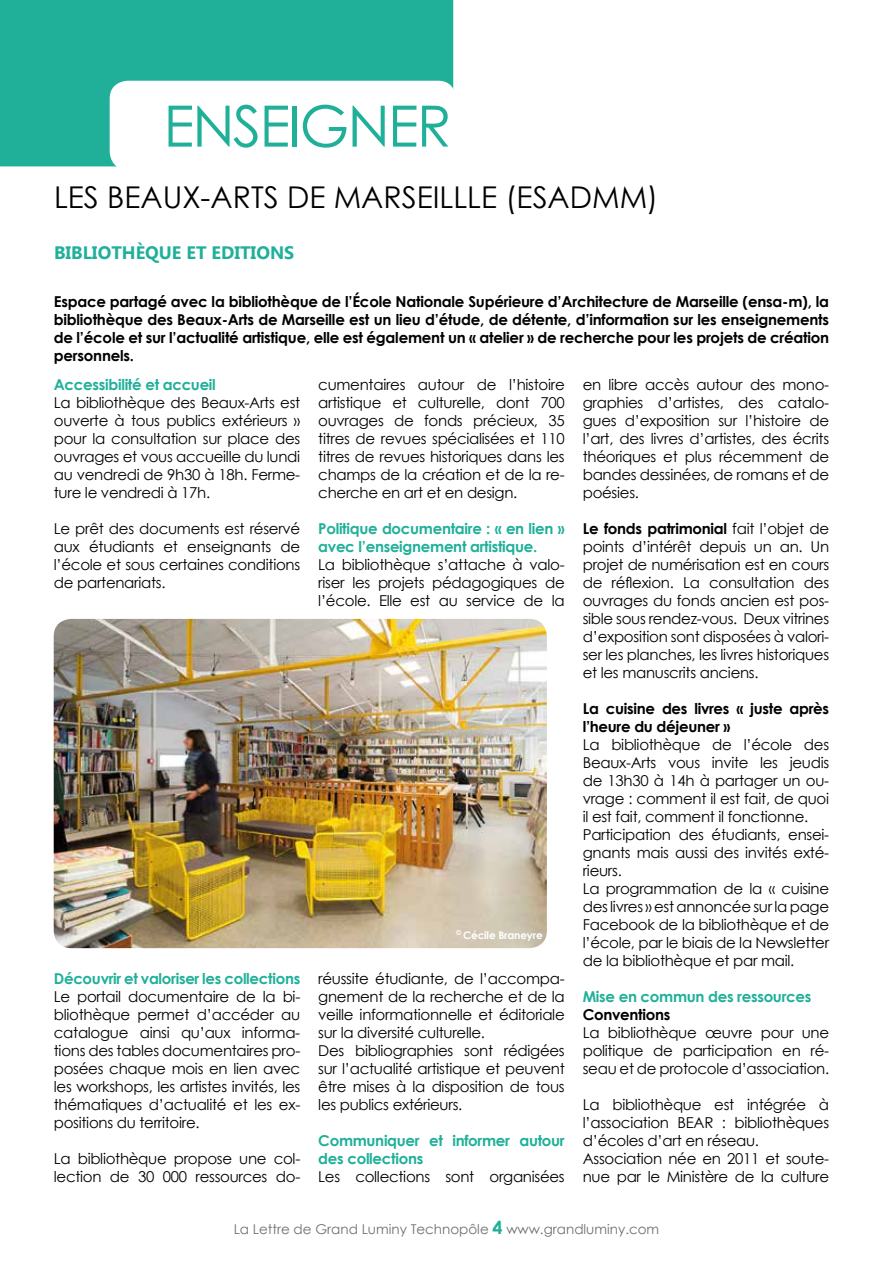
<style>
.page{position:relative;width:893px;height:1263px;background:#fff}
.page>*{position:absolute;margin:0;border:0;box-sizing:border-box;transform-origin:0 0}
.t1{font:57px "Century Gothic";letter-spacing:-.03em;color:#20b099}
.t2{font:30px "Century Gothic";color:#000}
.t3{font:700 18px "Microsoft New Tai Lue";color:#20b099}
.t4{font:15px/18px "Century Gothic";letter-spacing:-.02em;color:#000;text-align:justify}
.t5{font:700 15px/18px "Century Gothic";letter-spacing:-.02em;color:#000}
.t6{font:700 15px/18px "Century Gothic";letter-spacing:-.02em;color:#20b099}
.t7{font:13.5px "Century Gothic";color:#706f6f}
.t8{font:700 10.5px "Century Gothic";letter-spacing:-.015em;color:#fff}
.s1{font-weight:700}
.s2{font-weight:700;font-size:18px;color:#20b099}
</style>
<div class="page">
<div style="left:0;top:0;width:453px;height:166px;background:#20b099"></div>
<div style="left:110px;top:81px;width:346px;height:89px;background:#fff;border-radius:18px"></div>
<img style="left:54px;top:619px;width:493px;height:329px">
<h1 class="t1" style="left:164px;top:86px;width:289px">ENSEIGNER</h1>
<h2 class="t2" style="left:54px;top:176px;width:606px">LES BEAUX-ARTS DE MARSEILLLE (ESADMM)</h2>
<p class="t3" style="left:54px;top:242px;width:242px">BIBLIOTHÈQUE ET EDITIONS</p>
<p class="t5" style="left:54px;top:292px;width:777px;text-align:justify">Espace partagé avec la bibliothèque de l’École Nationale Supérieure d’Architecture de Marseille (ensa-m), la bibliothèque des Beaux-Arts de Marseille est un lieu d’étude, de détente, d’information sur les enseignements de l’école et sur l’actualité artistique, elle est également un « atelier » de recherche pour les projets de création personnels.</p>
<p class="t6" style="left:54px;top:375px;width:163px">Accessibilité et accueil</p>
<p class="t4" style="left:54px;top:393px;width:248px">La bibliothèque des Beaux-Arts est ouverte à tous publics extérieurs » pour la consultation sur place des ouvrages et vous accueille du lundi au vendredi de 9h30 à 18h. Ferme&shy;ture le vendredi à 17h.</p>
<p class="t4" style="left:54px;top:519px;width:248px">Le prêt des documents est réservé aux étudiants et enseignants de l’école et sous certaines conditions de partenariats.</p>
<p class="t6" style="left:54px;top:969px;width:248px">Découvrir et valoriser les collections</p>
<p class="t4" style="left:54px;top:987px;width:248px">Le portail documentaire de la bi&shy;bliothèque permet d’accéder au catalogue ainsi qu’aux informa&shy;tions des tables documentaires pro&shy;posées chaque mois en lien avec les workshops, les artistes invités, les thématiques d’actualité et les ex&shy;positions du territoire.</p>
<p class="t4" style="left:54px;top:1149px;width:248px">La bibliothèque propose une col&shy;lection de 30 000 ressources do-</p>
<p class="t4" style="left:318px;top:375px;width:248px">cumentaires autour de l’histoire artistique et culturelle, dont 700 ouvrages de fonds précieux, 35 titres de revues spécialisées et 110 titres de revues historiques dans les champs de la création et de la re&shy;cherche en art et en design.</p>
<p class="t6" style="left:318px;top:519px;width:248px">Politique documentaire : « en lien » avec l’enseignement artistique.</p>
<p class="t4" style="left:318px;top:555px;width:248px">La bibliothèque s’attache à valo&shy;riser les projets pédagogiques de l’école. Elle est au service de la</p>
<p class="t8" style="left:456px;top:927px;width:88px"><sup>©</sup> Cécile Braneyre</p>
<p class="t4" style="left:318px;top:969px;width:248px;text-align:left">réussite étudiante, de l’accompa&shy;gnement de la recherche et de la veille informationnelle et éditoriale sur la diversité culturelle.<br>Des bibliographies sont rédigées sur l’actualité artistique et peuvent être mises à la disposition de tous les publics extérieurs.</p>
<p class="t6" style="left:318px;top:1131px;width:248px">Communiquer et informer autour des collections</p>
<p class="t4" style="left:318px;top:1167px;width:248px">Les collections sont organisées</p>
<p class="t4" style="left:583px;top:375px;width:248px">en libre accès autour des mono&shy;graphies d’artistes, des catalo&shy;gues d’exposition sur l’histoire de l’art, des livres d’artistes, des écrits théoriques et plus récemment de bandes dessinées, de romans et de poésies.</p>
<p class="t4" style="left:583px;top:519px;width:248px"><span class="s1">Le fonds patrimonial</span> fait l’objet de points d’intérêt depuis un an. Un projet de numérisation est en cours de réflexion. La consultation des ouvrages du fonds ancien est pos&shy;sible sous rendez-vous. Deux vitrines d’exposition sont disposées à valori&shy;ser les planches, les livres historiques et les manuscrits anciens.</p>
<p class="t5" style="left:583px;top:699px;width:248px">La cuisine des livres « juste après l’heure du déjeuner »</p>
<p class="t4" style="left:583px;top:735px;width:248px;text-align:left">La bibliothèque de l’école des<br>Beaux-Arts vous invite les jeudis de 13h30 à 14h à partager un ou&shy;vrage : comment il est fait, de quoi il est fait, comment il fonctionne.<br>Participation des étudiants, ensei&shy;gnants mais aussi des invités exté&shy;rieurs.<br>La programmation de la « cuisine des livres » est annoncée sur la page<br>Facebook de la bibliothèque et de l’école, par le biais de la Newsletter de la bibliothèque et par mail.</p>
<p class="t6" style="left:583px;top:987px;width:230px">Mise en commun des ressources</p>
<p class="t5" style="left:583px;top:1005px;width:89px">Conventions</p>
<p class="t4" style="left:583px;top:1023px;width:248px">La bibliothèque œuvre pour une politique de participation en ré&shy;seau et de protocole d’association.</p>
<p class="t4" style="left:583px;top:1095px;width:248px;text-align:left">La bibliothèque est intégrée à l’association BEAR : bibliothèques d’écoles d’art en réseau.<br>Association née en 2011 et soute&shy;nue par le Ministère de la culture</p>
<p class="t7" style="left:234px;top:1220px;width:427px">La Lettre de Grand Luminy Technopôle <span class="s2">4</span> www.grandluminy.com</p>
</div>
